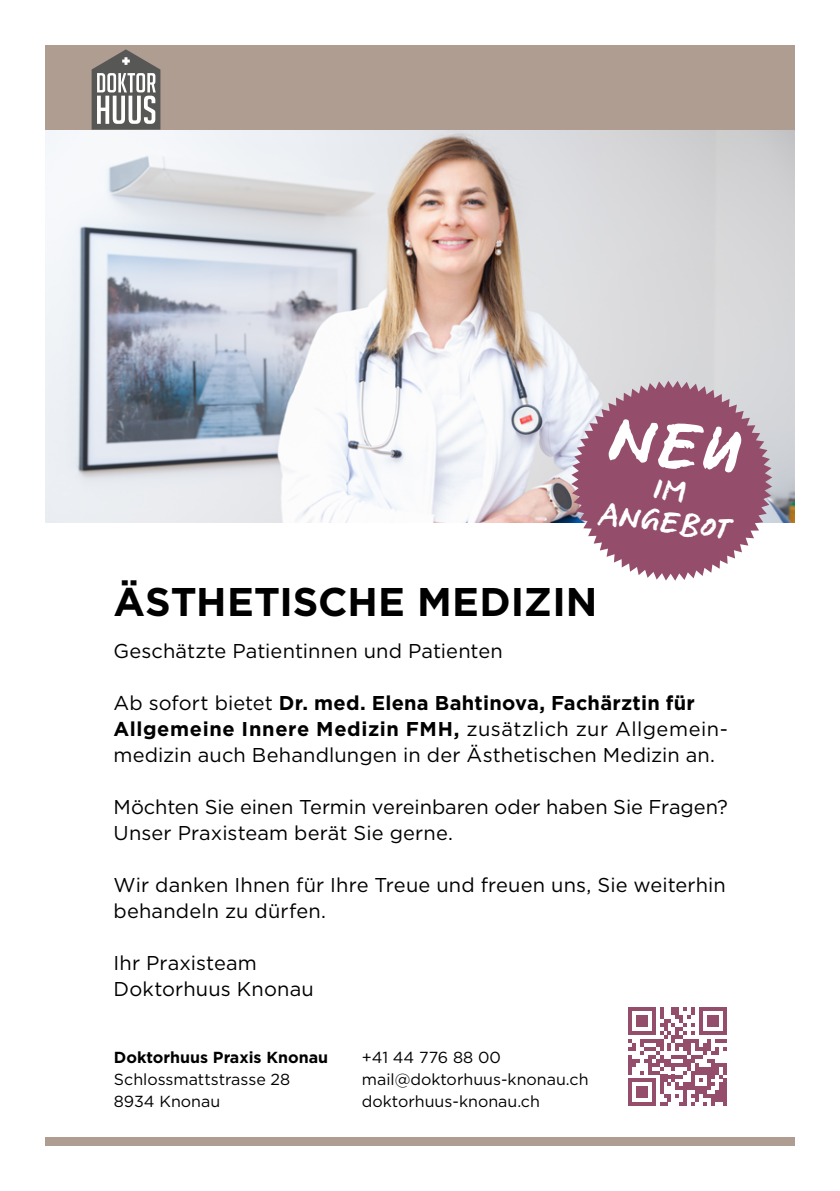
<style>
.page{position:relative;width:840px;height:1191px;background:#fff}
.page>*{position:absolute;margin:0;border:0;box-sizing:border-box;transform-origin:0 0}
.t1{font:700 40px "Gotham";color:#000}
.t2{font:700 33.6px/31px "Flont";color:#fff;text-align:center}
.t3{font:20px/26px "Gotham";letter-spacing:.005em;color:#000}
.t4{font:16px/22.4px "Gotham";color:#000}
.t5{font:700 16px "Gotham";color:#000}
.s1{font-weight:700}
</style>
<div class="page">
<img style="left:45px;top:130px;width:749px;height:392px">
<div style="left:45px;top:45px;width:749px;height:85px;background:#af9d91"></div>
<div style="left:45px;top:1137px;width:749px;height:8px;background:#af9d91"></div>
<svg style="left:92px;top:49px;width:68px;height:81px;background:#908d8b"></svg>
<svg style="left:628px;top:1007px;width:98px;height:99px"></svg>
<svg style="left:571px;top:381px;width:200px;height:200px;background:#ab778d"></svg>
<h2 class="t2" style="left:603px;top:468px;width:137px;rotate:7deg">IM<br>ANGEBOT</h2>
<h1 class="t1" style="left:113px;top:575px;width:485px">ÄSTHETISCHE MEDIZIN</h1>
<p class="t3" style="left:113px;top:637px;width:390px">Geschätzte Patientinnen und Patienten</p>
<p class="t3" style="left:113px;top:689px;width:615px">Ab sofort bietet <span class="s1">Dr. med. Elena Bahtinova, Fachärztin für<br>Allgemeine Innere Medizin FMH,</span> zusätzlich zur Allgemein&shy;medizin auch Behandlungen in der Ästhetischen Medizin an.</p>
<p class="t3" style="left:113px;top:793px;width:615px">Möchten Sie einen Termin vereinbaren oder haben Sie Fragen?<br>Unser Praxisteam berät Sie gerne.</p>
<p class="t3" style="left:113px;top:871px;width:613px">Wir danken Ihnen für Ihre Treue und freuen uns, Sie weiterhin behandeln zu dürfen.</p>
<p class="t3" style="left:113px;top:949px;width:202px">Ihr Praxisteam<br>Doktorhuus Knonau</p>
<p class="t5" style="left:114px;top:1046px;width:216px">Doktorhuus Praxis Knonau</p>
<p class="t4" style="left:114px;top:1067px;width:178px">Schlossmattstrasse 28<br>8934 Knonau</p>
<p class="t4" style="left:362px;top:1045px;width:228px">+41 44 776 88 00 mail@doktorhuus-knonau.ch doktorhuus-knonau.ch</p>
</div>
